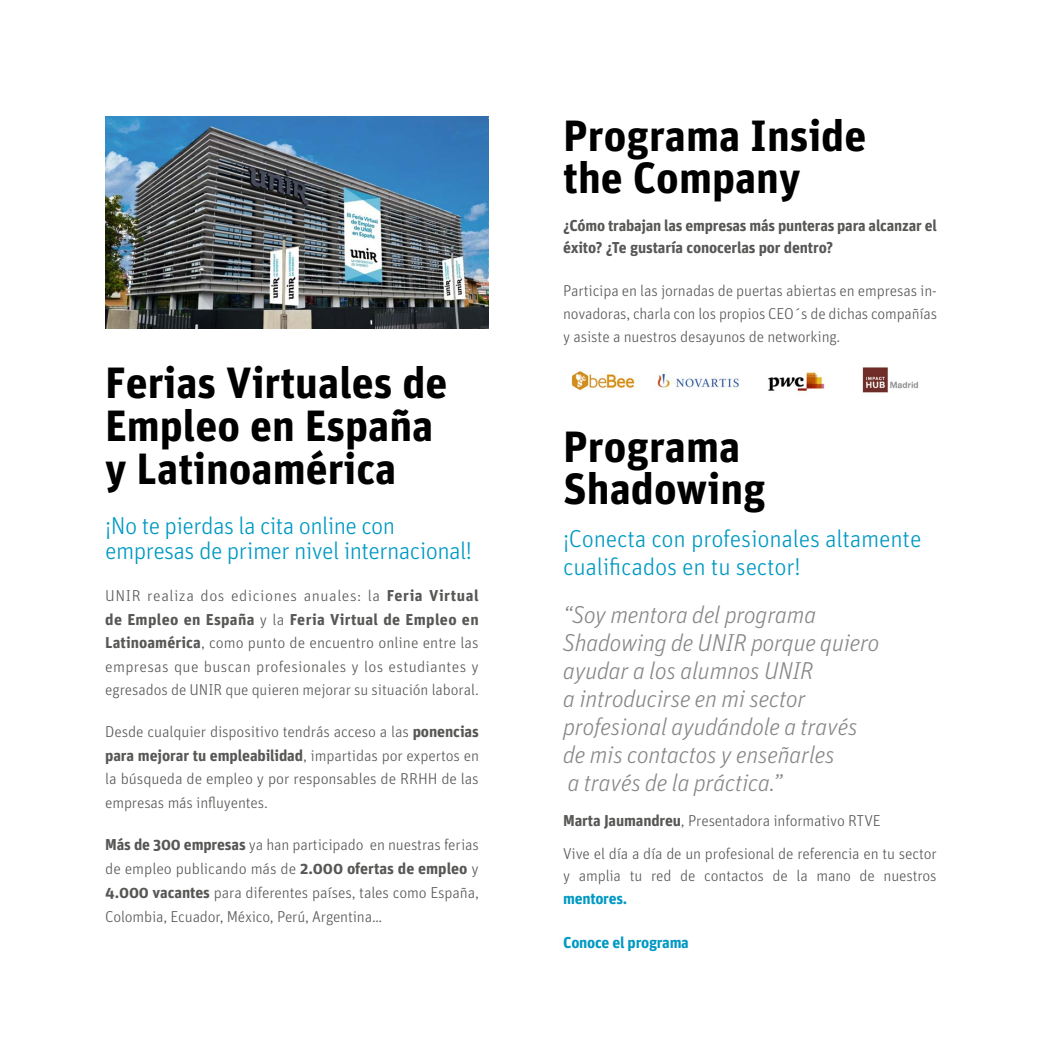
<style>
.page{position:relative;width:1042px;height:1042px;background:#fff}
.page>*{position:absolute;margin:0;border:0;box-sizing:border-box;transform-origin:0 0}
.t1{font:700 43.75px/42.7px "Unit OT";color:#000}
.t2{font:italic 300 24.5px/28px "Unit OT";letter-spacing:-.01em;color:#878787}
.t3{font:300 24.5px/25.2px "Unit OT";letter-spacing:-.025em;color:#0099c3}
.t4{font:300 15.75px/23.4px "Unit OT";letter-spacing:-.01em;color:#575756;text-align:justify}
.t5{font:700 15.75px/22.8px "Unit OT";letter-spacing:-.01em;color:#575756}
.t6{font:700 15.75px "Unit OT";letter-spacing:-.02em;color:#0099c3}
.s1{font-weight:700}
</style>
<div class="page">
<img style="left:571px;top:367px;width:348px;height:26px">
<img style="left:105px;top:116px;width:384px;height:213px">
<h1 class="t1" style="left:105px;top:361px;width:344px">Ferias Virtuales de<br>Empleo en España y Latinoamérica</h1>
<h2 class="t3" style="left:105px;top:513px;width:368px">¡No te pierdas la cita online con empresas de primer nivel internacional!</h2>
<p class="t4" style="left:105px;top:584px;width:375px">UNIR realiza dos ediciones anuales: la <span class="s1">Feria Virtual de Empleo en España</span> y la <span class="s1">Feria Virtual de Empleo en Latinoamérica</span>, como punto de encuentro online entre las empresas que buscan profesionales y los estudiantes y egresados de UNIR que quieren mejorar su situación laboral.</p>
<p class="t4" style="left:105px;top:720px;width:375px">Desde cualquier dispositivo tendrás acceso a las <span class="s1">ponencias para mejorar tu empleabilidad</span>, impartidas por expertos en la búsqueda de empleo y por responsables de RRHH de las empresas más influyentes.</p>
<p class="t4" style="left:105px;top:833px;width:375px;line-height:24px"><span class="s1">Más de 300 empresas</span> ya han participado en nuestras ferias de empleo publicando más de <span class="s1">2.000 ofertas de empleo</span> y <span class="s1">4.000 vacantes</span> para diferentes países, tales como España, Colombia, Ecuador, México, Perú, Argentina…</p>
<h1 class="t1" style="left:563px;top:114px;width:305px;line-height:42px">Programa Inside the Company</h1>
<p class="t5" style="left:563px;top:213px;width:375px">¿Cómo trabajan las empresas más punteras para alcanzar el éxito? ¿Te gustaría conocerlas por dentro?</p>
<p class="t4" style="left:563px;top:279px;width:375px;line-height:22.8px">Participa en las jornadas de puertas abiertas en empresas in&shy;novadoras, charla con los propios CEO´s de dichas compañías y asiste a nuestros desayunos de networking.</p>
<h1 class="t1" style="left:563px;top:425px;width:204px;line-height:42px">Programa<br>Shadowing</h1>
<h2 class="t3" style="left:563px;top:524px;width:360px;line-height:28px">¡Conecta con profesionales altamente cualificados en tu sector!</h2>
<h2 class="t2" style="left:563px;top:600px;width:318px">“Soy mentora del programa<br>Shadowing de UNIR porque quiero ayudar a los alumnos UNIR<br>a introducirse en mi sector profesional ayudándole a través de mis contactos y enseñarles<br>a través de la práctica.”</h2>
<p class="t4" style="left:563px;top:804px;width:375px;line-height:32.7px"><span class="s1">Marta Jaumandreu</span>, Presentadora informativo RTVE<br>Vive el día a día de un profesional de referencia en tu sector</p>
<p class="t4" style="left:563px;top:864px;width:375px">y amplia tu red de contactos de la mano de nuestros</p>
<p class="t6" style="left:563px;top:888px;width:66px">mentores.</p>
<p class="t6" style="left:563px;top:932px;width:127px">Conoce el programa</p>
</div>
